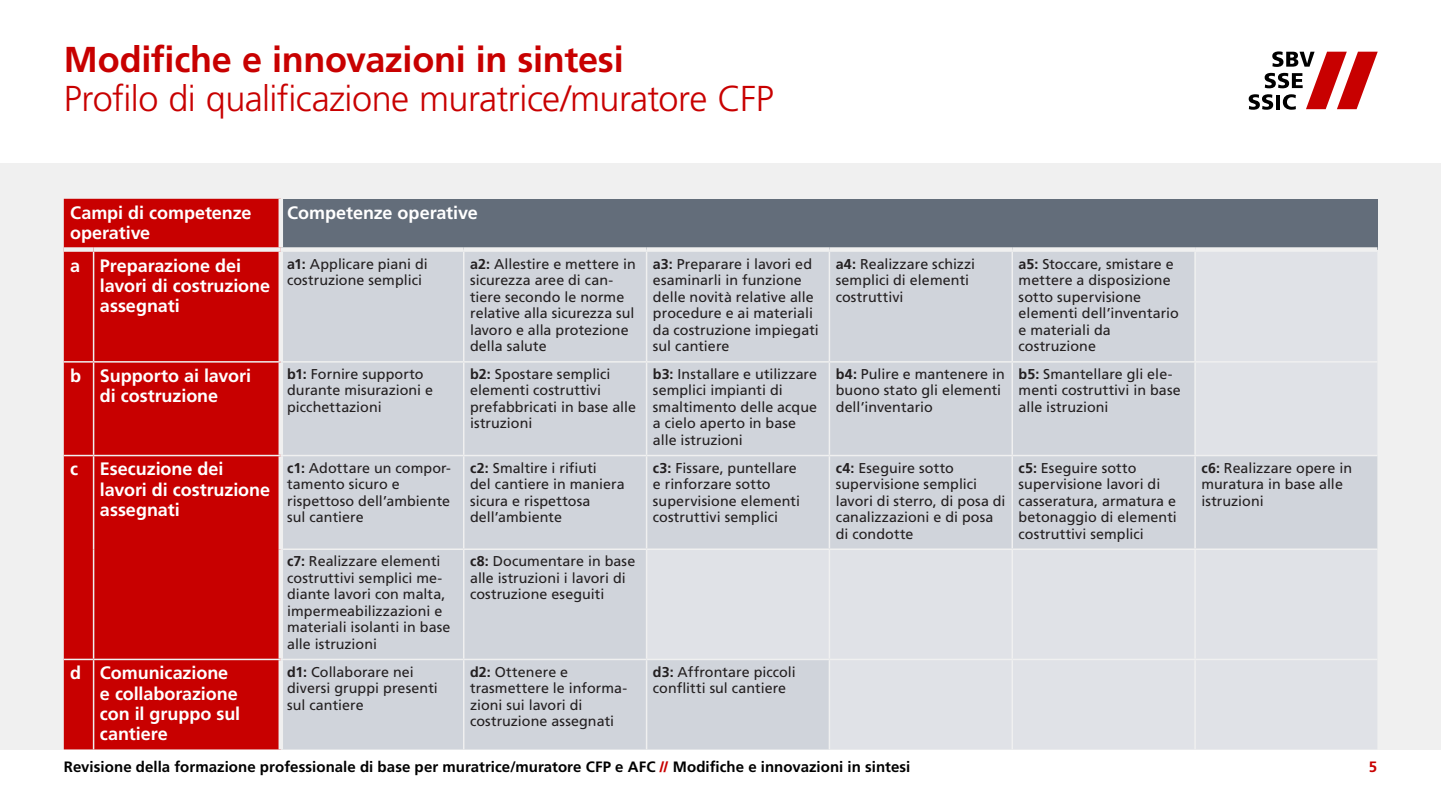
<style>
.page{position:relative;width:1441px;height:810px;background:#fff}
.page>*{position:absolute;margin:0;border:0;box-sizing:border-box;transform-origin:0 0}
.Folientitel_2__Hierarchie__IT{font:300 36px "Frutiger LT Pro";letter-spacing:-.015em;color:#c80000}
.Folientitel__IT{font:700 36px "Frutiger LT Pro";letter-spacing:-.01em;color:#c80000}
.t1{font:700 18px/20.2px "Frutiger LT Pro";letter-spacing:-.005em;color:#fff}
.t2{font:700 15px "Frutiger LT Pro";letter-spacing:.005em;color:#000}
.t3{font:700 15px "Frutiger LT Pro";color:#c80000}
.Handlungskompetenz__IT{font:14.25px/16.5px "Frutiger LT Pro";letter-spacing:.005em;color:#231f20}
.s1{font-weight:700}
.s2{font-weight:900;color:#c80000}
</style>
<div class="page">
<div style="left:0;top:163px;width:1440px;height:586px;background:#f0f0f0"></div>
<svg style="left:1248px;top:51px;width:129px;height:59px"></svg>
<div style="left:64px;top:199px;width:214px;height:550px;background:#c80000"></div>
<div style="left:281px;top:199px;width:1096px;height:51px;background:#636d7a"></div>
<div style="left:283px;top:252px;width:362px;height:497px;background:#d0d4db"></div>
<svg style="left:647px;top:252px;width:730px;height:497px;fill:#d0d4db"></svg>
<div style="left:64px;top:247px;width:30px;height:5px;background:#f0f0f0"></div>
<div style="left:94px;top:247px;width:187px;height:5px;background:#f0f0f0"></div>
<div style="left:281px;top:247px;width:182px;height:5px;background:#f0f0f0"></div>
<div style="left:463px;top:247px;width:183px;height:5px;background:#f0f0f0"></div>
<div style="left:646px;top:247px;width:183px;height:5px;background:#f0f0f0"></div>
<div style="left:829px;top:247px;width:183px;height:5px;background:#f0f0f0"></div>
<div style="left:1012px;top:247px;width:182px;height:5px;background:#f0f0f0"></div>
<div style="left:1194px;top:247px;width:183px;height:5px;background:#f0f0f0"></div>
<hr style="left:93px;top:252px;width:1px;height:109px;background:#f0f0f0">
<hr style="left:93px;top:363px;width:1px;height:92px;background:#f0f0f0">
<hr style="left:93px;top:456px;width:1px;height:93px;background:#f0f0f0">
<hr style="left:93px;top:549px;width:1px;height:110px;background:#f0f0f0">
<hr style="left:93px;top:660px;width:1px;height:89px;background:#f0f0f0">
<div style="left:278px;top:199px;width:5px;height:48px;background:#f0f0f0"></div>
<hr style="left:463px;top:252px;width:1px;height:109px;background:#f0f0f0">
<hr style="left:828px;top:252px;width:2px;height:109px;background:#f0f0f0">
<hr style="left:1011px;top:252px;width:1px;height:109px;background:#f0f0f0">
<hr style="left:1194px;top:252px;width:1px;height:109px;background:#f0f0f0">
<hr style="left:463px;top:363px;width:1px;height:92px;background:#f0f0f0">
<hr style="left:828px;top:363px;width:2px;height:92px;background:#f0f0f0">
<hr style="left:1011px;top:363px;width:1px;height:92px;background:#f0f0f0">
<hr style="left:1194px;top:363px;width:1px;height:92px;background:#f0f0f0">
<hr style="left:463px;top:456px;width:1px;height:92px;background:#f0f0f0">
<hr style="left:828px;top:456px;width:2px;height:92px;background:#f0f0f0">
<hr style="left:1011px;top:456px;width:1px;height:92px;background:#f0f0f0">
<hr style="left:1194px;top:456px;width:1px;height:92px;background:#f0f0f0">
<hr style="left:463px;top:550px;width:1px;height:109px;background:#f0f0f0">
<hr style="left:828px;top:550px;width:2px;height:109px;background:#f0f0f0">
<hr style="left:1011px;top:550px;width:1px;height:109px;background:#f0f0f0">
<hr style="left:1194px;top:550px;width:1px;height:109px;background:#f0f0f0">
<hr style="left:463px;top:660px;width:1px;height:89px;background:#f0f0f0">
<hr style="left:828px;top:660px;width:2px;height:89px;background:#f0f0f0">
<hr style="left:1011px;top:660px;width:1px;height:89px;background:#f0f0f0">
<hr style="left:1194px;top:660px;width:1px;height:89px;background:#f0f0f0">
<hr style="left:94px;top:361px;width:187px;height:2px;background:#f0f0f0">
<hr style="left:281px;top:361px;width:182px;height:2px;background:#f0f0f0">
<hr style="left:463px;top:361px;width:183px;height:2px;background:#f0f0f0">
<hr style="left:646px;top:361px;width:183px;height:2px;background:#f0f0f0">
<hr style="left:829px;top:361px;width:183px;height:2px;background:#f0f0f0">
<hr style="left:1012px;top:361px;width:182px;height:2px;background:#f0f0f0">
<hr style="left:1194px;top:361px;width:183px;height:2px;background:#f0f0f0">
<hr style="left:94px;top:455px;width:187px;height:1px;background:#f0f0f0">
<hr style="left:281px;top:455px;width:182px;height:1px;background:#f0f0f0">
<hr style="left:463px;top:455px;width:183px;height:1px;background:#f0f0f0">
<hr style="left:646px;top:455px;width:183px;height:1px;background:#f0f0f0">
<hr style="left:829px;top:455px;width:183px;height:1px;background:#f0f0f0">
<hr style="left:1012px;top:455px;width:182px;height:1px;background:#f0f0f0">
<hr style="left:1194px;top:455px;width:183px;height:1px;background:#f0f0f0">
<hr style="left:283px;top:548px;width:180px;height:2px;background:#f0f0f0">
<hr style="left:463px;top:548px;width:183px;height:2px;background:#f0f0f0">
<hr style="left:646px;top:548px;width:183px;height:2px;background:#f0f0f0">
<hr style="left:829px;top:548px;width:183px;height:2px;background:#f0f0f0">
<hr style="left:1012px;top:548px;width:182px;height:2px;background:#f0f0f0">
<hr style="left:1194px;top:548px;width:183px;height:2px;background:#f0f0f0">
<hr style="left:94px;top:659px;width:187px;height:1px;background:#f0f0f0">
<hr style="left:281px;top:659px;width:182px;height:1px;background:#f0f0f0">
<hr style="left:463px;top:659px;width:183px;height:1px;background:#f0f0f0">
<hr style="left:646px;top:659px;width:183px;height:1px;background:#f0f0f0">
<hr style="left:829px;top:659px;width:183px;height:1px;background:#f0f0f0">
<hr style="left:1012px;top:659px;width:182px;height:1px;background:#f0f0f0">
<hr style="left:1194px;top:659px;width:183px;height:1px;background:#f0f0f0">
<hr style="left:64px;top:361px;width:30px;height:2px;background:#f0f0f0">
<hr style="left:64px;top:455px;width:30px;height:1px;background:#f0f0f0">
<hr style="left:64px;top:659px;width:30px;height:1px;background:#f0f0f0">
<p class="Folientitel__IT" style="left:64px;top:38px;width:561px">Modifiche e innovazioni in sintesi</p>
<p class="Folientitel_2__Hierarchie__IT" style="left:64px;top:77px;width:711px">Profilo di qualificazione muratrice/muratore CFP</p>
<p class="t1" style="left:70px;top:202px;width:183px">Campi di competenze operative</p>
<p class="t1" style="left:287px;top:202px;width:192px">Competenze operative</p>
<p class="t1" style="left:70px;top:255px;width:12px">a</p>
<p class="t1" style="left:100px;top:255px;width:172px">Preparazione dei lavori di costruzione assegnati</p>
<p class="Handlungskompetenz__IT" style="left:287px;top:256px;width:142px"><span class="s1">a1:</span> Applicare piani di costruzione semplici</p>
<p class="Handlungskompetenz__IT" style="left:470px;top:256px;width:167px"><span class="s1">a2:</span> Allestire e mettere in sicurezza aree di can&shy;tiere secondo le norme relative alla sicurezza sul lavoro e alla protezione della salute</p>
<p class="Handlungskompetenz__IT" style="left:653px;top:256px;width:167px"><span class="s1">a3:</span> Preparare i lavori ed esaminarli in funzione delle novità relative alle procedure e ai materiali da costruzione impiegati sul cantiere</p>
<p class="Handlungskompetenz__IT" style="left:835px;top:256px;width:141px"><span class="s1">a4:</span> Realizzare schizzi semplici di elementi costruttivi</p>
<p class="Handlungskompetenz__IT" style="left:1018px;top:256px;width:162px"><span class="s1">a5:</span> Stoccare, smistare e mettere a disposizione sotto supervisione elementi dell’inventario e materiali da costruzione</p>
<p class="t1" style="left:70px;top:365px;width:12px">b</p>
<p class="t1" style="left:100px;top:365px;width:152px">Supporto ai lavori di costruzione</p>
<p class="Handlungskompetenz__IT" style="left:287px;top:366px;width:147px"><span class="s1">b1:</span> Fornire supporto durante misurazioni e picchettazioni</p>
<p class="Handlungskompetenz__IT" style="left:470px;top:366px;width:167px"><span class="s1">b2:</span> Spostare semplici elementi costruttivi prefabbricati in base alle istruzioni</p>
<p class="Handlungskompetenz__IT" style="left:653px;top:366px;width:166px"><span class="s1">b3:</span> Installare e utilizzare semplici impianti di smaltimento delle acque a cielo aperto in base alle istruzioni</p>
<p class="Handlungskompetenz__IT" style="left:835px;top:366px;width:170px"><span class="s1">b4:</span> Pulire e mantenere in buono stato gli elementi dell’inventario</p>
<p class="Handlungskompetenz__IT" style="left:1018px;top:366px;width:163px"><span class="s1">b5:</span> Smantellare gli ele&shy;menti costruttivi in base alle istruzioni</p>
<p class="t1" style="left:70px;top:459px;width:9px">c</p>
<p class="t1" style="left:100px;top:459px;width:172px">Esecuzione dei lavori di costruzione assegnati</p>
<p class="Handlungskompetenz__IT" style="left:287px;top:459px;width:165px"><span class="s1">c1:</span> Adottare un compor&shy;tamento sicuro e rispettoso dell’ambiente sul cantiere</p>
<p class="Handlungskompetenz__IT" style="left:470px;top:459px;width:156px"><span class="s1">c2:</span> Smaltire i rifiuti<br>del cantiere in maniera sicura e rispettosa dell’ambiente</p>
<p class="Handlungskompetenz__IT" style="left:653px;top:459px;width:148px"><span class="s1">c3:</span> Fissare, puntellare e rinforzare sotto supervisione elementi costruttivi semplici</p>
<p class="Handlungskompetenz__IT" style="left:835px;top:459px;width:171px"><span class="s1">c4:</span> Eseguire sotto supervisione semplici lavori di sterro, di posa di canalizzazioni e di posa di condotte</p>
<p class="Handlungskompetenz__IT" style="left:1018px;top:459px;width:160px"><span class="s1">c5:</span> Eseguire sotto supervisione lavori di casseratura, armatura e betonaggio di elementi costruttivi semplici</p>
<p class="Handlungskompetenz__IT" style="left:1201px;top:459px;width:152px"><span class="s1">c6:</span> Realizzare opere in muratura in base alle istruzioni</p>
<p class="Handlungskompetenz__IT" style="left:287px;top:553px;width:165px"><span class="s1">c7:</span> Realizzare elementi costruttivi semplici me&shy;diante lavori con malta, impermeabilizzazioni e materiali isolanti in base alle istruzioni</p>
<p class="Handlungskompetenz__IT" style="left:470px;top:553px;width:167px"><span class="s1">c8:</span> Documentare in base alle istruzioni i lavori di costruzione eseguiti</p>
<p class="t1" style="left:70px;top:663px;width:12px">d</p>
<p class="t1" style="left:100px;top:663px;width:142px">Comunicazione e collaborazione con il gruppo sul cantiere</p>
<p class="Handlungskompetenz__IT" style="left:287px;top:663px;width:152px"><span class="s1">d1:</span> Collaborare nei diversi gruppi presenti sul cantiere</p>
<p class="Handlungskompetenz__IT" style="left:470px;top:663px;width:158px"><span class="s1">d2:</span> Ottenere e trasmettere le informa&shy;zioni sui lavori di costruzione assegnati</p>
<p class="Handlungskompetenz__IT" style="left:653px;top:663px;width:144px"><span class="s1">d3:</span> Affrontare piccoli conflitti sul cantiere</p>
<p class="t2" style="left:64px;top:758px;width:848px">Revisione della formazione professionale di base per muratrice/muratore CFP e AFC <span class="s2">//</span> Modifiche e innovazioni in sintesi</p>
<p class="t3" style="left:1368px;top:758px;width:10px">5</p>
</div>
